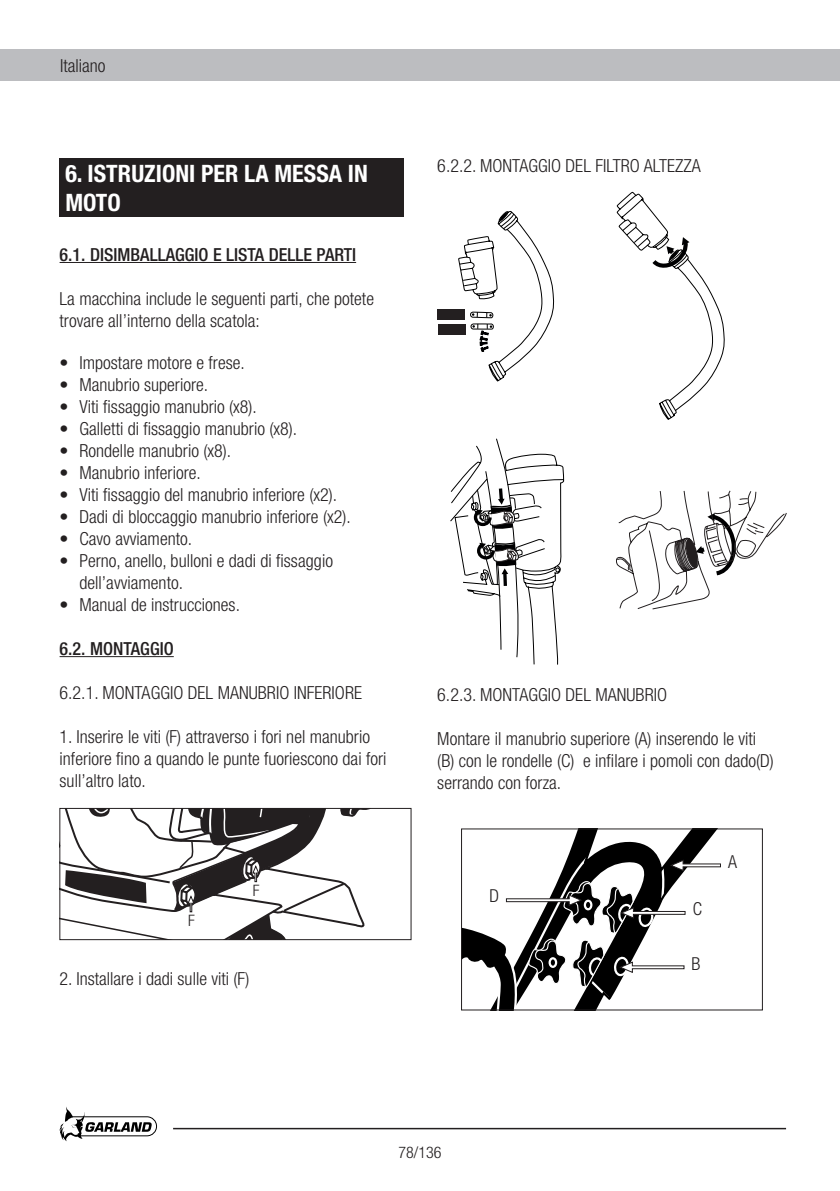
<style>
.page{position:relative;width:840px;height:1191px;background:#fff}
.page>*{position:absolute;margin:0;border:0;box-sizing:border-box;transform-origin:0 0}
.t1{font:700 condensed 24px/28.8px "Helvetica Neue";color:#fff}
.t2{font:300 condensed 18px/22px "Helvetica Neue";color:#231f20}
.t3{font:500 condensed 18px "Helvetica Neue";color:#231f20}
.t4{font:300 condensed 17.8px "Helvetica Neue";color:#231f20}
.t5{font:300 condensed 16px "Helvetica Neue";color:#231f20}
.t6{font:300 condensed 15.8px "Helvetica Neue";color:#231f20}
</style>
<div class="page">
<div style="left:0;top:50px;width:839px;height:31px;background:#bcbdc0"></div>
<svg style="left:59px;top:1107px;width:98px;height:34px"></svg>
<hr style="left:173px;top:1127px;width:612px;height:2px;background:#231f20">
<hr style="left:60px;top:262px;width:296px;height:1px;background:#231f20">
<hr style="left:60px;top:656px;width:114px;height:1px;background:#231f20">
<div style="left:60px;top:158px;width:344px;height:59px;background:#231f20"></div>
<svg style="left:458px;top:211px;width:96px;height:170px"></svg>
<svg style="left:616px;top:191px;width:108px;height:229px"></svg>
<svg style="left:616px;top:490px;width:170px;height:119px"></svg>
<div style="left:437px;top:309px;width:27px;height:11px;background:#231f20"></div>
<div style="left:438px;top:324px;width:28px;height:11px;background:#231f20"></div>
<svg style="left:450px;top:438px;width:114px;height:227px"></svg>
<svg style="left:60px;top:808px;width:351px;height:131px"></svg>
<svg style="left:463px;top:830px;width:257px;height:178px"></svg>
<div style="left:461px;top:828px;width:301px;height:182px;border:1px solid #231f20"></div>
<p class="t2" style="left:60px;top:55px;width:47px">Italiano</p>
<h1 class="t1" style="left:65px;top:159px;width:304px">6. ISTRUZIONI PER LA MESSA IN<br>MOTO</h1>
<p class="t3" style="left:60px;top:243px;width:298px">6.1. DISIMBALLAGGIO E LISTA DELLE PARTI</p>
<p class="t2" style="left:60px;top:287px;width:316px">La macchina include le seguenti parti, che potete trovare all’interno della scatola:</p>
<p class="t2" style="left:60px;top:351px;width:187px">• Impostare motore e frese.</p>
<p class="t2" style="left:60px;top:373px;width:150px">• Manubrio superiore.</p>
<p class="t2" style="left:60px;top:395px;width:199px">• Viti fissaggio manubrio (x8).</p>
<p class="t2" style="left:60px;top:417px;width:239px">• Galletti di fissaggio manubrio (x8).</p>
<p class="t2" style="left:60px;top:439px;width:173px">• Rondelle manubrio (x8).</p>
<p class="t2" style="left:60px;top:461px;width:143px">• Manubrio inferiore.</p>
<p class="t2" style="left:60px;top:483px;width:279px">• Viti fissaggio del manubrio inferiore (x2).</p>
<p class="t2" style="left:60px;top:505px;width:292px">• Dadi di bloccaggio manubrio inferiore (x2).</p>
<p class="t2" style="left:60px;top:527px;width:134px">• Cavo avviamento.</p>
<p class="t2" style="left:79px;top:549px;width:255px;text-indent:-20px">• Perno, anello, bulloni e dadi di fissaggio dell’avviamento.</p>
<p class="t2" style="left:60px;top:593px;width:182px">• Manual de instrucciones.</p>
<p class="t3" style="left:60px;top:637px;width:116px">6.2. MONTAGGIO</p>
<p class="t2" style="left:60px;top:681px;width:304px">6.2.1. MONTAGGIO DEL MANUBRIO INFERIORE</p>
<p class="t2" style="left:60px;top:725px;width:328px">1. Inserire le viti (F) attraverso i fori nel manubrio inferiore fino a quando le punte fuoriescono dai fori sull’altro lato.</p>
<p class="t2" style="left:437px;top:155px;width:265px">6.2.2. MONTAGGIO DEL FILTRO ALTEZZA</p>
<p class="t2" style="left:437px;top:683px;width:231px">6.2.3. MONTAGGIO DEL MANUBRIO</p>
<p class="t2" style="left:437px;top:727px;width:338px">Montare il manubrio superiore (A) inserendo le viti (B) con le rondelle (C) e infilare i pomoli con dado(D) serrando con forza.</p>
<p class="t4" style="left:727px;top:851px;width:10px">A</p>
<p class="t6" style="left:188px;top:911px;width:8px">F</p>
<p class="t6" style="left:253px;top:881px;width:8px">F</p>
<p class="t4" style="left:489px;top:885px;width:11px">D</p>
<p class="t2" style="left:60px;top:967px;width:191px">2. Installare i dadi sulle viti (F)</p>
<p class="t5" style="left:398px;top:1143px;width:45px">78/136</p>
<p class="t4" style="left:692px;top:899px;width:11px">C</p>
<p class="t4" style="left:691px;top:953px;width:10px">B</p>
</div>
